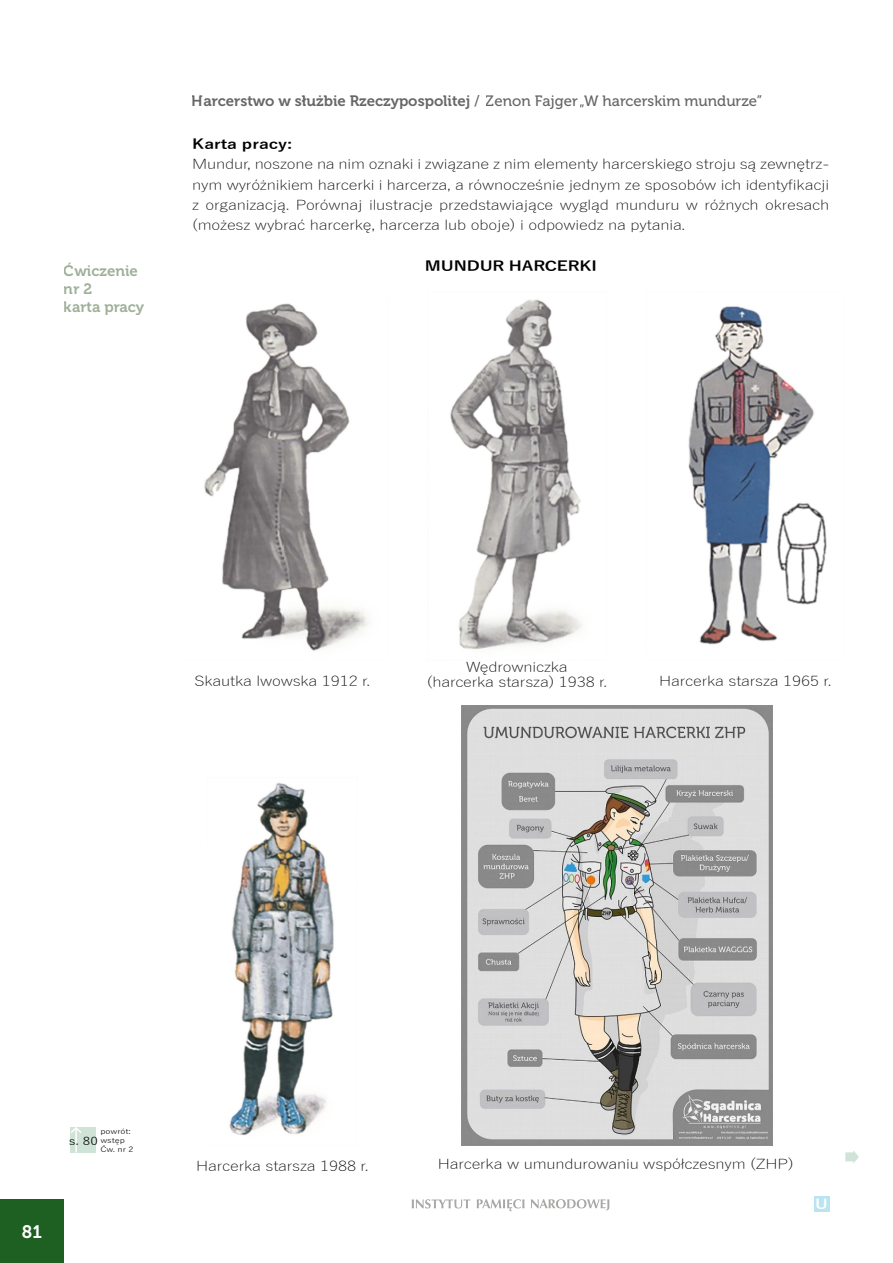
<style>
.page{position:relative;width:893px;height:1263px;background:#fff}
.page>*{position:absolute;margin:0;border:0;box-sizing:border-box;transform-origin:0 0}
.t1{font:18px "Museo 700";color:#fff}
.t2{font:15px "Museo 700";color:#000}
.t3{font:15px/18px "Museo 700";color:#3e6032}
.t4{font:300 13.5px/20.4px "Yu Gothic";letter-spacing:-.01em;color:#000;text-align:justify;scale:1.25 1}
.t5{font:700 13.5px "Yu Gothic";letter-spacing:-.01em;color:#000;scale:1.25 1}
.t6{font:700 13.2px "Yu Gothic";color:#fff;scale:1.25 1}
.t7{font:10.8px "Yu Gothic";color:#000;scale:1.25 1}
.t8{font:7.2px/9px "Yu Gothic";letter-spacing:-.01em;color:#000;scale:1.25 1}
.s1{font-family:"Museo 500"}
</style>
<div class="page">
<div style="left:0;top:1199px;width:64px;height:64px;background:#1e5f22"></div>
<svg style="left:412px;top:1199px;width:197px;height:12px"></svg>
<img style="left:204px;top:303px;width:164px;height:348px">
<img style="left:450px;top:299px;width:132px;height:351px">
<img style="left:688px;top:306px;width:139px;height:339px">
<img style="left:229px;top:783px;width:105px;height:352px">
<img style="left:461px;top:706px;width:311px;height:440px">
<div style="left:71px;top:1127px;width:25px;height:25px;background:#cfe3d7"></div>
<svg style="left:70px;top:1127px;width:11px;height:8px"></svg>
<hr style="left:75px;top:1127px;width:2px;height:25px;background:#fff">
<svg style="left:845px;top:1150px;width:14px;height:13px"></svg>
<div style="left:814px;top:1196px;width:15px;height:15px;background:#bbe4f1"></div>
<p class="t3" style="left:64px;top:262px;width:82px">Ćwiczenie nr 2<br>karta pracy</p>
<p class="t2" style="left:192px;top:93px;width:572px">Harcerstwo w służbie Rzeczypospolitej <span class="s1">/ Zenon Fajger„W harcerskim mundurze”</span></p>
<p class="t5" style="left:192px;top:136px;width:82px">Karta pracy:</p>
<p class="t4" style="left:192px;top:152px;width:511px">Mundur, noszone na nim oznaki i związane z nim elementy harcerskiego stroju są zewnętrz&shy;nym wyróżnikiem harcerki i harcerza, a równocześnie jednym ze sposobów ich identyfikacji z organizacją. Porównaj ilustracje przedstawiające wygląd munduru w różnych okresach (możesz wybrać harcerkę, harcerza lub oboje) i odpowiedz na pytania.</p>
<p class="t5" style="left:425px;top:258px;width:139px">MUNDUR HARCERKI</p>
<p class="t4" style="left:195px;top:669px;width:142px">Skautka lwowska 1912 r.</p>
<p class="t4" style="left:427px;top:658px;width:146px;line-height:15px;text-align:center">Wędrowniczka<br>(harcerka starsza) 1938 r.</p>
<p class="t4" style="left:659px;top:669px;width:139px">Harcerka starsza 1965 r.</p>
<p class="t7" style="left:69px;top:1131px;width:25px">s. 80</p>
<p class="t8" style="left:100px;top:1126px;width:28px">powrót: wstęp<br>Ćw. nr 2</p>
<h1 class="t1" style="left:22px;top:1221px;width:22px">81</h1>
<p class="t4" style="left:196px;top:1153px;width:139px">Harcerka starsza 1988 r.</p>
<p class="t4" style="left:438px;top:1152px;width:286px">Harcerka w umundurowaniu współczesnym (ZHP)</p>
<p class="t6" style="left:815px;top:1197px;width:12px">U</p>
</div>
